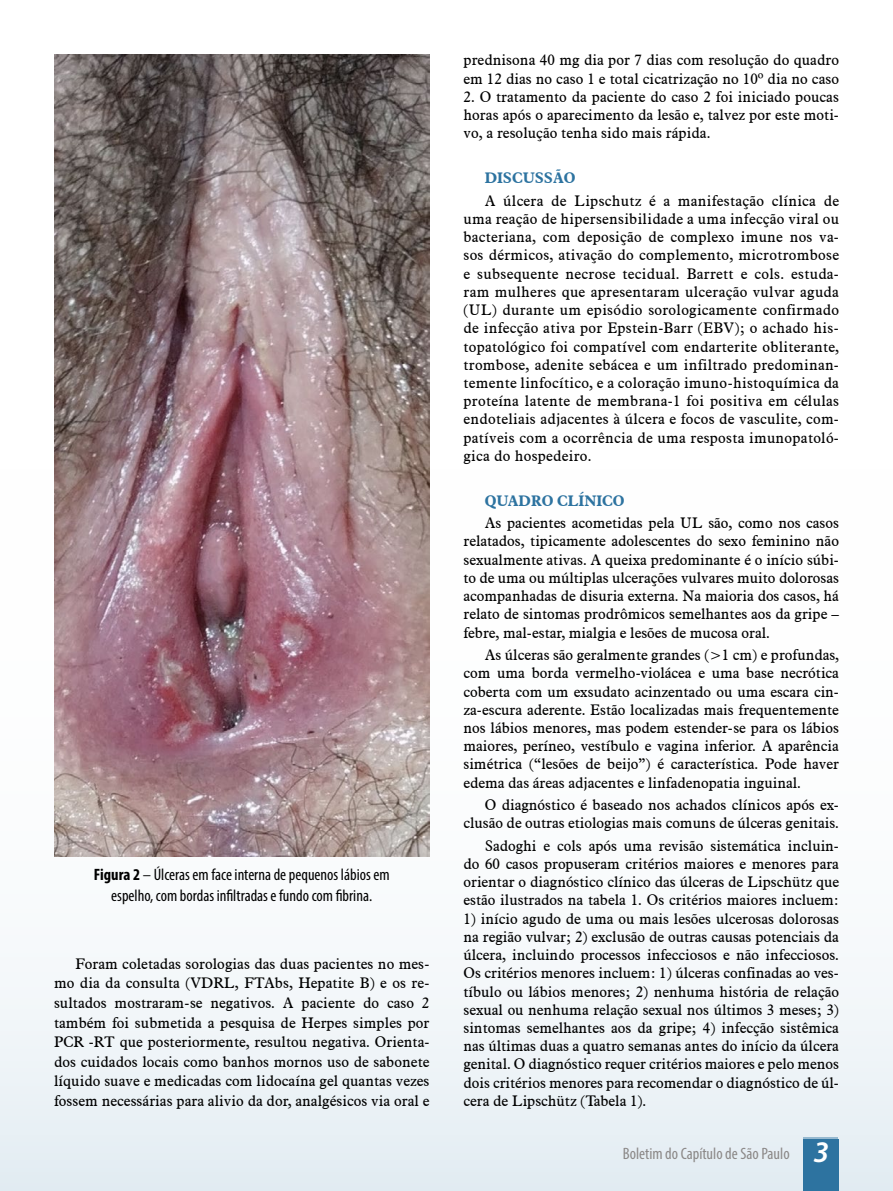
<style>
.page{position:relative;width:893px;height:1191px;background:#fff}
.page>*{position:absolute;margin:0;border:0;box-sizing:border-box;transform-origin:0 0}
._03_Legenda_Fotos{font:condensed 16.5px/21.5px "Myriad Pro";color:#000;text-align:center}
.t1{font:condensed 16.5px "Myriad Pro";color:#8b8887}
._00_Texto{font:15px/18.1px "Aldine 721 BT";color:#000;text-align:justify}
._00_Texto-2{font:700 15px "Aldine 721 BT";letter-spacing:-.005em;color:#2d73a0}
.s1{font-weight:700}
.s2{font-weight:600;font-style:italic;font-stretch:normal;font-size:30px;color:#fff}
</style>
<div class="page">
<div style="left:0;top:265px;width:893px;height:926px;background:linear-gradient(to bottom,#fff,#edf3f7)"></div>
<div style="left:804px;top:1136px;width:34px;height:55px;background:linear-gradient(to right,#96b9d0,#96b9d0)"></div>
<hr style="left:0;top:265px;width:1px;height:926px;background:#dfeaf1">
<div style="left:804px;top:1140px;width:35px;height:51px;background:#2d73a0"></div>
<img style="left:54px;top:54px;width:375px;height:802px">
<p class="_03_Legenda_Fotos" style="left:94px;top:863px;width:297px"><span class="s1">Figura 2</span> – Úlceras em face interna de pequenos lábios em espelho, com bordas infiltradas e fundo com fibrina.</p>
<p class="_00_Texto" style="left:54px;top:953px;width:377px;line-height:19.6px;text-indent:21px">Foram coletadas sorologias das duas pacientes no mes&shy;mo dia da consulta (VDRL, FTAbs, Hepatite B) e os re&shy;sultados mostraram-se negativos. A paciente do caso 2 também foi submetida a pesquisa de Herpes simples por PCR -RT que posteriormente, resultou negativa. Orienta&shy;dos cuidados locais como banhos mornos uso de sabonete líquido suave e medicadas com lidocaína gel quantas vezes fossem necessárias para alivio da dor, analgésicos via oral e</p>
<p class="_00_Texto" style="left:463px;top:51px;width:377px">prednisona 40 mg dia por 7 dias com resolução do quadro em 12 dias no caso 1 e total cicatrização no 10º dia no caso</p>
<p class="_00_Texto" style="left:463px;top:87px;width:377px">2. O tratamento da paciente do caso 2 foi iniciado poucas horas após o aparecimento da lesão e, talvez por este moti&shy;vo, a resolução tenha sido mais rápida.</p>
<p class="_00_Texto-2" style="left:485px;top:169px;width:92px">DISCUSSÃO</p>
<p class="_00_Texto" style="left:463px;top:191px;width:377px;text-indent:21px">A úlcera de Lipschutz é a manifestação clínica de uma reação de hipersensibilidade a uma infecção viral ou bacteriana, com deposição de complexo imune nos va&shy;sos dérmicos, ativação do complemento, microtrombose e subsequente necrose tecidual. Barrett e cols. estuda&shy;ram mulheres que apresentaram ulceração vulvar aguda (UL) durante um episódio sorologicamente confirmado de infecção ativa por Epstein-Barr (EBV); o achado his&shy;topatológico foi compatível com endarterite obliterante, trombose, adenite sebácea e um infiltrado predominan&shy;temente linfocítico, e a coloração imuno-histoquímica da proteína latente de membrana-1 foi positiva em células endoteliais adjacentes à úlcera e focos de vasculite, com&shy;patíveis com a ocorrência de uma resposta imunopatoló&shy;gica do hospedeiro.</p>
<p class="_00_Texto-2" style="left:485px;top:491px;width:141px">QUADRO CLÍNICO</p>
<p class="_00_Texto" style="left:463px;top:514px;width:377px;text-indent:21px">As pacientes acometidas pela UL são, como nos casos relatados, tipicamente adolescentes do sexo feminino não sexualmente ativas. A queixa predominante é o início súbi&shy;to de uma ou múltiplas ulcerações vulvares muito dolorosas acompanhadas de disuria externa. Na maioria dos casos, há relato de sintomas prodrômicos semelhantes aos da gripe – febre, mal-estar, mialgia e lesões de mucosa oral.</p>
<p class="_00_Texto" style="left:463px;top:645px;width:377px;text-indent:21px">As úlceras são geralmente grandes (&gt;1 cm) e profundas, com uma borda vermelho-violácea e uma base necrótica coberta com um exsudato acinzentado ou uma escara cin&shy;za-escura aderente. Estão localizadas mais frequentemente nos lábios menores, mas podem estender-se para os lábios maiores, períneo, vestíbulo e vagina inferior. A aparência simétrica (“lesões de beijo”) é característica. Pode haver edema das áreas adjacentes e linfadenopatia inguinal.</p>
<p class="_00_Texto" style="left:463px;top:795px;width:377px;text-align:right">O diagnóstico é baseado nos achados clínicos após ex&shy;clusão de outras etiologias mais comuns de úlceras genitais.</p>
<p class="_00_Texto" style="left:463px;top:836px;width:377px;text-indent:21px">Sadoghi e cols após uma revisão sistemática incluin&shy;do 60 casos propuseram critérios maiores e menores para orientar o diagnóstico clínico das úlceras de Lipschütz que estão ilustrados na tabela 1. Os critérios maiores incluem:</p>
<p class="_00_Texto" style="left:463px;top:909px;width:377px">1) início agudo de uma ou mais lesões ulcerosas dolorosas na região vulvar; 2) exclusão de outras causas potenciais da úlcera, incluindo processos infecciosos e não infecciosos.<br>Os critérios menores incluem: 1) úlceras confinadas ao ves&shy;tíbulo ou lábios menores; 2) nenhuma história de relação sexual ou nenhuma relação sexual nos últimos 3 meses; 3) sintomas semelhantes aos da gripe; 4) infecção sistêmica nas últimas duas a quatro semanas antes do início da úlcera genital. O diagnóstico requer critérios maiores e pelo menos dois critérios menores para recomendar o diagnóstico de úl&shy;cera de Lipschütz (Tabela 1).</p>
<p class="t1" style="left:623px;top:1143px;width:208px">Boletim do Capítulo de São Paulo <span class="s2">3</span></p>
</div>
